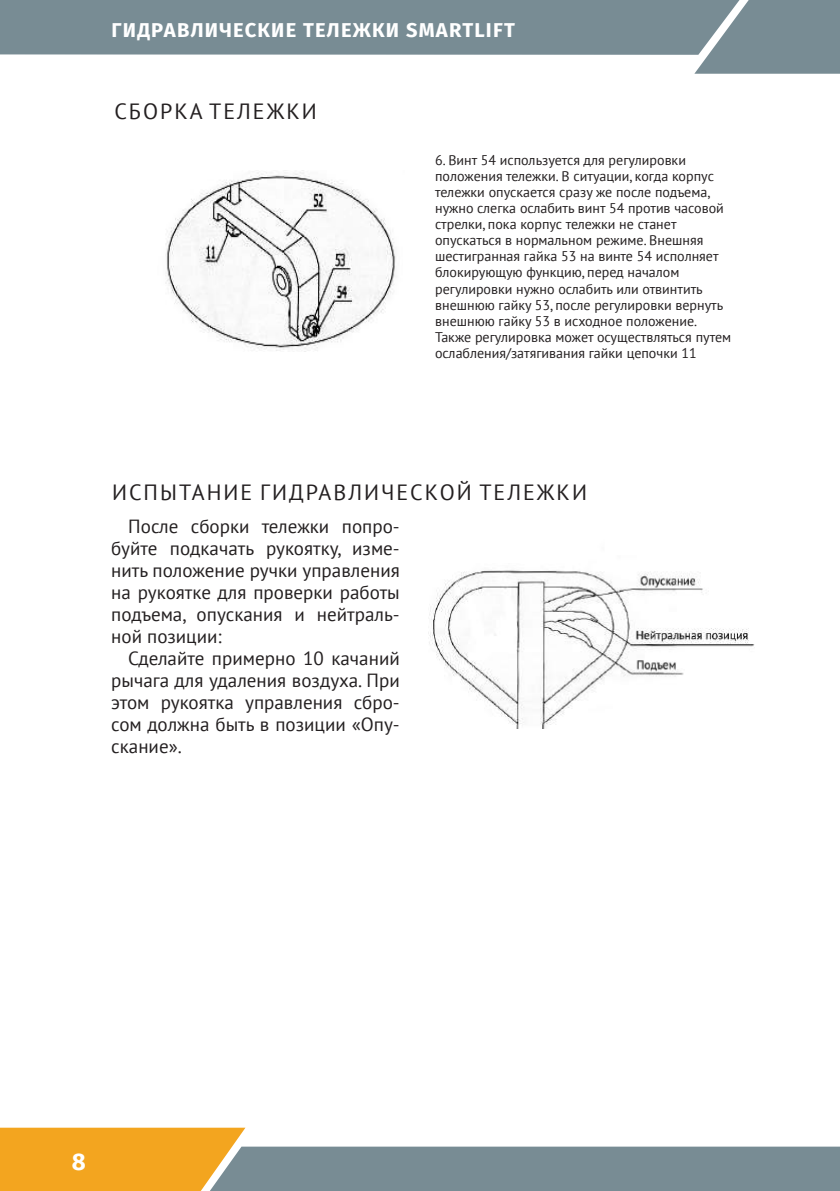
<style>
.page{position:relative;width:840px;height:1191px;background:#fff}
.page>*{position:absolute;margin:0;border:0;box-sizing:border-box;transform-origin:0 0}
.t1{font:700 24px "Fira Sans OT";color:#fff}
.t2{font:22px "PT Sans";letter-spacing:.09em;color:#231f20}
.t3{font:700 20px "Fira Sans OT";letter-spacing:.06em;color:#fff}
.t4{font:19px/22px "PT Sans";color:#231f20;text-align:justify}
.t5{font:14px/16px "PT Sans";color:#231f20}
</style>
<div class="page">
<div style="left:694px;top:0;width:145px;height:74px;background:#788c94"></div>
<svg style="left:0;top:1127px;width:839px;height:64px"></svg>
<div style="left:0;top:0;width:739px;height:55px;background:#788c94"></div>
<img style="left:165px;top:172px;width:231px;height:180px">
<img style="left:428px;top:570px;width:326px;height:158px">
<h3 class="t3" style="left:111px;top:16px;width:404px">ГИДРАВЛИЧЕСКИЕ ТЕЛЕЖКИ SMARTLIFT</h3>
<h2 class="t2" style="left:114px;top:97px;width:204px">СБОРКА ТЕЛЕЖКИ</h2>
<p class="t5" style="left:435px;top:152px;width:297px">6. Винт 54 используется для регулировки положения тележки. В ситуации, когда корпус тележки опускается сразу же после подъема, нужно слегка ослабить винт 54 против часовой стрелки, пока корпус тележки не станет опускаться в нормальном режиме. Внешняя шестигранная гайка 53 на винте 54 исполняет блокирующую функцию, перед началом регулировки нужно ослабить или отвинтить внешнюю гайку 53, после регулировки вернуть внешнюю гайку 53 в исходное положение.<br>Также регулировка может осуществляться путем ослабления/затягивания гайки цепочки 11</p>
<h2 class="t2" style="left:112px;top:478px;width:476px">ИСПЫТАНИЕ ГИДРАВЛИЧЕСКОЙ ТЕЛЕЖКИ</h2>
<h3 class="t4" style="left:111px;top:515px;width:290px;text-indent:17px">После сборки тележки попро&shy;буйте подкачать рукоятку, изме&shy;нить положение ручки управления на рукоятке для проверки работы подъема, опускания и нейтраль&shy;ной позиции:</h3>
<h3 class="t4" style="left:111px;top:647px;width:290px;text-indent:17px">Сделайте примерно 10 качаний рычага для удаления воздуха. При этом рукоятка управления сбро&shy;сом должна быть в позиции «Опу&shy;скание».</h3>
<h1 class="t1" style="left:72px;top:1144px;width:16px">8</h1>
</div>
